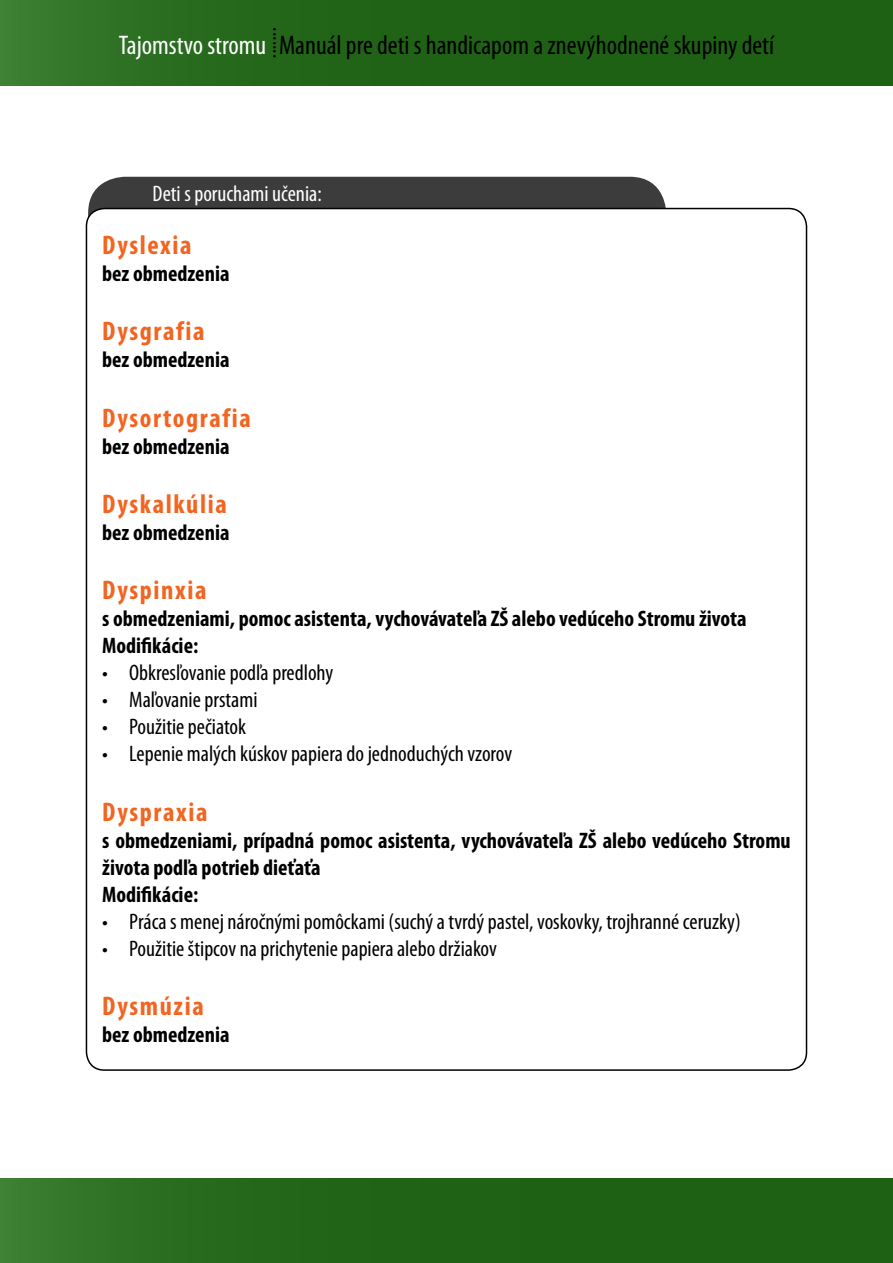
<style>
.page{position:relative;width:893px;height:1263px;background:#fff}
.page>*{position:absolute;margin:0;border:0;box-sizing:border-box;transform-origin:0 0}
.t1{font:700 condensed 27px "Myriad Pro";letter-spacing:.06em;color:#f26520}
.t2{font:condensed 27px "Myriad Pro";color:#000}
.t3{font:700 condensed 22.5px/27px "Myriad Pro";color:#000}
.t4{font:condensed 22.5px "Myriad Pro";color:#000}
.t5{font:condensed 22.5px "Myriad Pro";color:#fff}
.s1{color:#fff}
</style>
<div class="page">
<div style="left:0;top:0;width:893px;height:85px;background:linear-gradient(to right,#307326,#185b0e)"></div>
<div style="left:0;top:1178px;width:893px;height:85px;background:linear-gradient(to right,#307326,#185b0e)"></div>
<div style="left:88px;top:177px;width:578px;height:167px;background:#3c3c3c;border-radius:36px"></div>
<div style="left:86px;top:209px;width:720px;height:861px;background:#fff;border-radius:18px"></div>
<p class="t4" style="left:295px;top:27px;width:32px;rotate:90deg">.......</p>
<p class="t2" style="left:119px;top:29px;width:657px"><span class="s1">Tajomstvo stromu</span> Manuál pre deti s handicapom a znevýhodnené skupiny detí</p>
<p class="t5" style="left:153px;top:180px;width:171px">Deti s poruchami učenia:</p>
<p class="t1" style="left:102px;top:228px;width:91px">Dyslexia</p>
<p class="t3" style="left:102px;top:259px;width:129px">bez obmedzenia</p>
<p class="t1" style="left:102px;top:314px;width:104px">Dysgrafia</p>
<p class="t3" style="left:102px;top:346px;width:129px">bez obmedzenia</p>
<p class="t1" style="left:102px;top:401px;width:150px">Dysortografia</p>
<p class="t3" style="left:102px;top:432px;width:129px">bez obmedzenia</p>
<p class="t1" style="left:102px;top:487px;width:126px">Dyskalkúlia</p>
<p class="t3" style="left:102px;top:519px;width:129px">bez obmedzenia</p>
<p class="t1" style="left:102px;top:574px;width:106px">Dyspinxia</p>
<p class="t3" style="left:102px;top:605px;width:646px">s obmedzeniami, pomoc asistenta, vychovávateľa ZŠ alebo vedúceho Stromu života<br>Modifikácie:</p>
<p class="t4" style="left:102px;top:659px;width:233px">• Obkresľovanie podľa predlohy</p>
<p class="t4" style="left:102px;top:686px;width:157px">• Maľovanie prstami</p>
<p class="t4" style="left:102px;top:713px;width:145px">• Použitie pečiatok</p>
<p class="t4" style="left:102px;top:740px;width:411px">• Lepenie malých kúskov papiera do jednoduchých vzorov</p>
<p class="t1" style="left:102px;top:795px;width:107px">Dyspraxia</p>
<p class="t3" style="left:102px;top:826px;width:690px">s obmedzeniami, prípadná pomoc asistenta, vychovávateľa ZŠ alebo vedúceho Stromu života podľa potrieb dieťaťa<br>Modifikácie:</p>
<p class="t4" style="left:102px;top:908px;width:640px">• Práca s menej náročnými pomôckami (suchý a tvrdý pastel, voskovky, trojhranné ceruzky)</p>
<p class="t4" style="left:102px;top:935px;width:396px">• Použitie štipcov na prichytenie papiera alebo držiakov</p>
<p class="t1" style="left:102px;top:989px;width:103px">Dysmúzia</p>
<p class="t3" style="left:102px;top:1021px;width:129px">bez obmedzenia</p>
</div>
